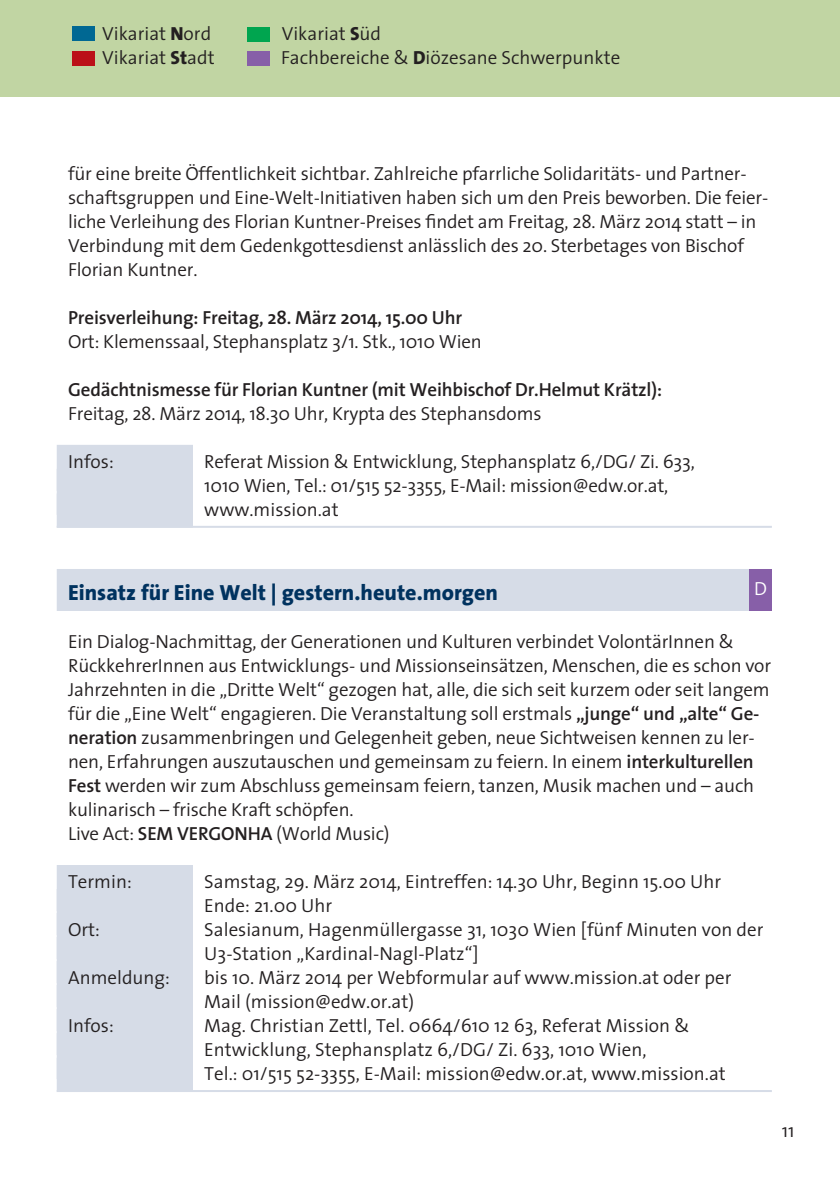
<style>
.page{position:relative;width:840px;height:1191px;background:#fff}
.page>*{position:absolute;margin:0;border:0;box-sizing:border-box;transform-origin:0 0}
.t1{font:800 22px "The Sans";color:#00325f}
.t2{font:300 19px/24px "The Sans";letter-spacing:-.01em;color:#231f20}
.t3{font:600 19px "The Sans";letter-spacing:-.01em;color:#231f20}
.t4{font:300 19px "The Sans";color:#fff}
.s1{font-weight:800}
.s2{font-weight:600}
</style>
<div class="page">
<div style="left:0;top:0;width:839px;height:96px;background:#c1d5a3"></div>
<div style="left:72px;top:27px;width:23px;height:14px;background:#006893"></div>
<div style="left:72px;top:52px;width:23px;height:14px;background:#bb1018"></div>
<div style="left:247px;top:52px;width:22px;height:14px;background:#875fa8"></div>
<div style="left:247px;top:28px;width:22px;height:14px;background:#00a54f"></div>
<div style="left:57px;top:445px;width:136px;height:46px;background:#d6dce7"></div>
<div style="left:57px;top:469px;width:136px;height:46px;background:#d6dce7"></div>
<div style="left:57px;top:493px;width:136px;height:34px;background:#d6dce7"></div>
<hr style="left:57px;top:526px;width:714px;height:2px;background:#d6dce7">
<div style="left:57px;top:569px;width:714px;height:42px;background:#d6dce7"></div>
<div style="left:57px;top:865px;width:136px;height:46px;background:#d6dce7"></div>
<div style="left:57px;top:889px;width:136px;height:46px;background:#d6dce7"></div>
<div style="left:57px;top:913px;width:136px;height:46px;background:#d6dce7"></div>
<div style="left:57px;top:937px;width:136px;height:46px;background:#d6dce7"></div>
<div style="left:57px;top:961px;width:136px;height:46px;background:#d6dce7"></div>
<div style="left:57px;top:985px;width:136px;height:46px;background:#d6dce7"></div>
<div style="left:57px;top:1009px;width:136px;height:46px;background:#d6dce7"></div>
<div style="left:57px;top:1033px;width:136px;height:46px;background:#d6dce7"></div>
<div style="left:57px;top:1057px;width:136px;height:34px;background:#d6dce7"></div>
<hr style="left:57px;top:1090px;width:714px;height:2px;background:#d6dce7">
<div style="left:748px;top:569px;width:23px;height:42px;background:#875fa8"></div>
<p class="t2" style="left:102px;top:21px;width:111px">Vikariat <span class="s1">N</span>ord</p>
<p class="t2" style="left:281px;top:21px;width:101px">Vikariat <span class="s1">S</span>üd</p>
<p class="t2" style="left:102px;top:45px;width:114px">Vikariat <span class="s1">St</span>adt</p>
<p class="t2" style="left:281px;top:45px;width:340px">Fachbereiche &amp; <span class="s1">D</span>iözesane Schwerpunkte</p>
<p class="t2" style="left:68px;top:161px;width:701px">für eine breite Öffentlichkeit sichtbar. Zahlreiche pfarrliche Solidaritäts- und Partner&shy;schaftsgruppen und Eine-Welt-Initiativen haben sich um den Preis beworben. Die feier&shy;liche Verleihung des Florian Kuntner-Preises findet am Freitag, 28. März 2014 statt – in Verbindung mit dem Gedenkgottesdienst anlässlich des 20. Sterbetages von Bischof Florian Kuntner.</p>
<p class="t3" style="left:68px;top:302px;width:395px">Preisverleihung: Freitag, 28. März 2014, 15.00 Uhr</p>
<p class="t2" style="left:68px;top:329px;width:415px">Ort: Klemenssaal, Stephansplatz 3/1. Stk., 1010 Wien</p>
<p class="t3" style="left:68px;top:374px;width:595px">Gedächtnismesse für Florian Kuntner (mit Weihbischof Dr.Helmut Krätzl):</p>
<p class="t2" style="left:68px;top:401px;width:474px">Freitag, 28. März 2014, 18.30 Uhr, Krypta des Stephansdoms</p>
<p class="t2" style="left:68px;top:449px;width:47px">Infos:</p>
<p class="t2" style="left:204px;top:449px;width:492px">Referat Mission &amp; Entwicklung, Stephansplatz 6,/DG/ Zi. 633,<br>1010 Wien, Tel.: 01/515 52-3355, E-Mail: mission@edw.or.at, www.mission.at</p>
<p class="t1" style="left:68px;top:574px;width:431px">Einsatz für Eine Welt | gestern.heute.morgen</p>
<p class="t4" style="left:753px;top:573px;width:14px">D</p>
<p class="t2" style="left:68px;top:629px;width:704px">Ein Dialog-Nachmittag, der Generationen und Kulturen verbindet VolontärInnen &amp; RückkehrerInnen aus Entwicklungs- und Missionseinsätzen, Menschen, die es schon vor Jahrzehnten in die „Dritte Welt“ gezogen hat, alle, die sich seit kurzem oder seit langem für die „Eine Welt“ engagieren. Die Veranstaltung soll erstmals <span class="s2">„junge“ und „alte“ Ge&shy;neration</span> zusammenbringen und Gelegenheit geben, neue Sichtweisen kennen zu ler&shy;nen, Erfahrungen auszutauschen und gemeinsam zu feiern. In einem <span class="s2">interkulturellen Fest</span> werden wir zum Abschluss gemeinsam feiern, tanzen, Musik machen und – auch kulinarisch – frische Kraft schöpfen.<br>Live Act: <span class="s2">SEM VERGONHA</span> (World Music)</p>
<p class="t2" style="left:68px;top:869px;width:65px">Termin:</p>
<p class="t2" style="left:204px;top:869px;width:518px">Samstag, 29. März 2014, Eintreffen: 14.30 Uhr, Beginn 15.00 Uhr<br>Ende: 21.00 Uhr</p>
<p class="t2" style="left:68px;top:917px;width:33px">Ort:</p>
<p class="t2" style="left:204px;top:917px;width:560px">Salesianum, Hagenmüllergasse 31, 1030 Wien [fünf Minuten von der<br>U3-Station „Kardinal-Nagl-Platz“]</p>
<p class="t2" style="left:68px;top:965px;width:103px">Anmeldung:</p>
<p class="t2" style="left:204px;top:965px;width:528px">bis 10. März 2014 per Webformular auf www.mission.at oder per<br>Mail (mission@edw.or.at)</p>
<p class="t2" style="left:68px;top:1013px;width:47px">Infos:</p>
<p class="t2" style="left:204px;top:1013px;width:523px">Mag. Christian Zettl, Tel. 0664/610 12 63, Referat Mission &amp;<br>Entwicklung, Stephansplatz 6,/DG/ Zi. 633, 1010 Wien,<br>Tel.: 01/515 52-3355, E-Mail: mission@edw.or.at, www.mission.at</p>
<p class="t2" style="left:781px;top:1117px;width:14px">11</p>
</div>
